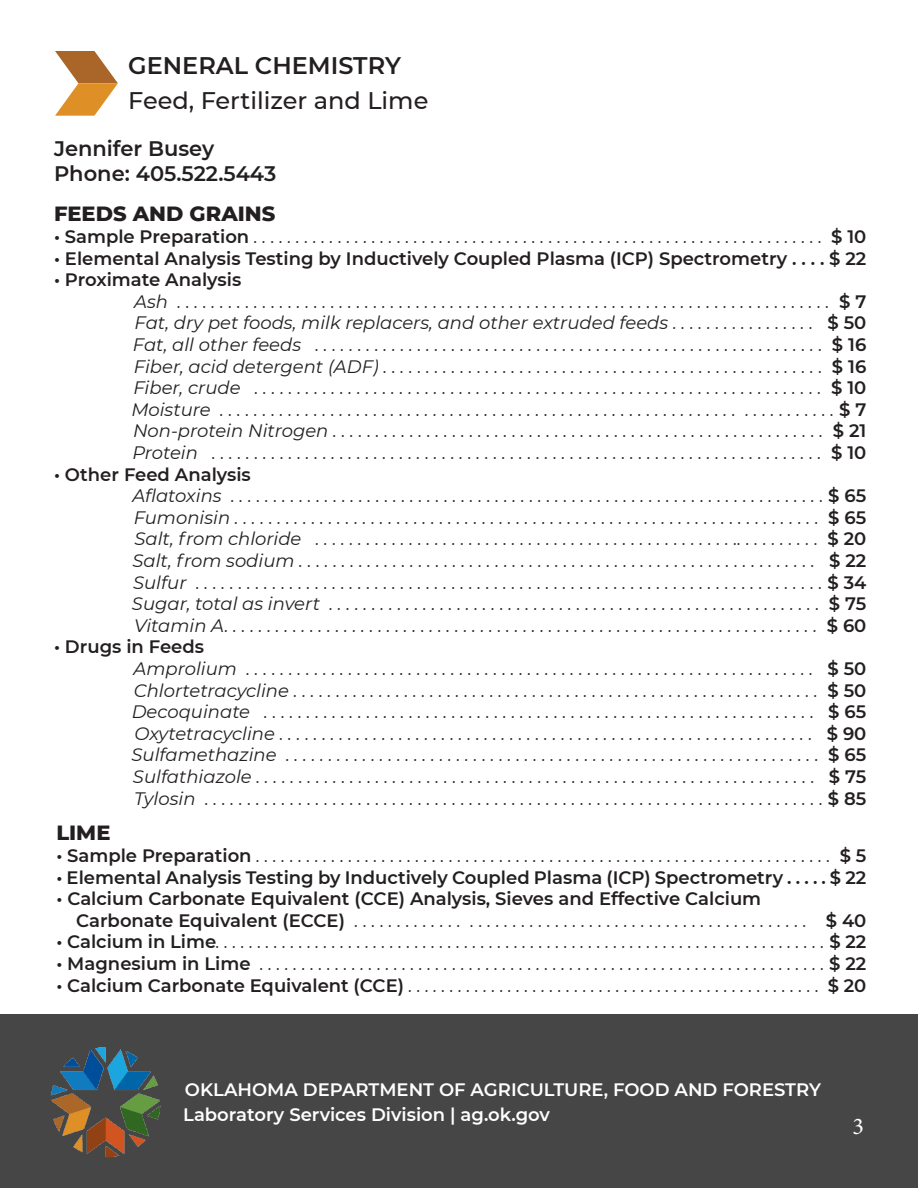
<style>
.page{position:relative;width:918px;height:1188px;background:#fff}
.page>*{position:absolute;margin:0;border:0;box-sizing:border-box;transform-origin:0 0}
.t1{font:500 24px/34.5px "Montserrat";color:#231f20}
.t2{font:24px "Minion Pro";color:#fff}
.t3{font:600 21px "Montserrat";color:#231f20}
.t4{font:800 21px "Montserrat";color:#231f20}
.t5{font:italic 18px "Montserrat";color:#231f20}
.t6{font:600 18px/21.6px "Montserrat";color:#231f20}
.t7{font:600 18px "Montserrat";color:#fff}
.s1{font-weight:600}
.s2{font-weight:600;font-style:normal}
.s3{font-weight:400;font-style:italic}
</style>
<div class="page">
<div style="left:0;top:1014px;width:918px;height:174px;background:#464646"></div>
<svg style="left:55px;top:51px;width:63px;height:65px"></svg>
<img style="left:51px;top:1047px;width:110px;height:110px">
<p class="t1" style="left:128px;top:48px;width:302px"><span class="s1">GENERAL CHEMISTRY<br></span>Feed, Fertilizer and Lime</p>
<p class="t3" style="left:54px;top:134px;width:162px">Jennifer Busey</p>
<p class="t3" style="left:54px;top:159px;width:224px">Phone: 405.522.5443</p>
<p class="t4" style="left:54px;top:199px;width:223px">FEEDS AND GRAINS</p>
<p class="t5" style="left:54px;top:224px;width:814px"><span class="s2">• Sample Preparation</span> . . . . . . . . . . . . . . . . . . . . . . . . . . . . . . . . . . . . . . . . . . . . . . . . . . . . . . . . . . . . . . . . . . . . <span class="s2">$ 10</span></p>
<p class="t6" style="left:54px;top:247px;width:814px">• Elemental Analysis Testing by Inductively Coupled Plasma (ICP) Spectrometry . . . . $ 22</p>
<p class="t6" style="left:54px;top:268px;width:189px">• Proximate Analysis</p>
<p class="t5" style="left:134px;top:289px;width:734px">Ash . . . . . . . . . . . . . . . . . . . . . . . . . . . . . . . . . . . . . . . . . . . . . . . . . . . . . . . . . . . . . . . . . . . . . . . . . . . . . <span class="s2">$ 7</span></p>
<p class="t5" style="left:135px;top:311px;width:733px">Fat, dry pet foods, milk replacers, and other extruded feeds . . . . . . . . . . . . . . . . . <span class="s2">$ 50</span></p>
<p class="t5" style="left:133px;top:332px;width:735px">Fat, all other feeds . . . . . . . . . . . . . . . . . . . . . . . . . . . . . . . . . . . . . . . . . . . . . . . . . . . . . . . . . . . . <span class="s2">$ 16</span></p>
<p class="t5" style="left:134px;top:354px;width:734px">Fiber, acid detergent (ADF) . . . . . . . . . . . . . . . . . . . . . . . . . . . . . . . . . . . . . . . . . . . . . . . . . . . . <span class="s2">$ 16</span></p>
<p class="t5" style="left:133px;top:375px;width:734px">Fiber, crude . . . . . . . . . . . . . . . . . . . . . . . . . . . . . . . . . . . . . . . . . . . . . . . . . . . . . . . . . . . . . . . . . . . <span class="s2">$ 10</span></p>
<p class="t5" style="left:131px;top:397px;width:737px">Moisture . . . . . . . . . . . . . . . . . . . . . . . . . . . . . . . . . . . . . . . . . . . . . . . . . . . . . . . . . . . . . . . . . . . . . . . . <span class="s2">$ 7</span></p>
<p class="t5" style="left:133px;top:419px;width:735px">Non-protein Nitrogen . . . . . . . . . . . . . . . . . . . . . . . . . . . . . . . . . . . . . . . . . . . . . . . . . . . . . . . . . . <span class="s2">$ 21</span></p>
<p class="t5" style="left:132px;top:440px;width:736px">Protein . . . . . . . . . . . . . . . . . . . . . . . . . . . . . . . . . . . . . . . . . . . . . . . . . . . . . . . . . . . . . . . . . . . . . . . . <span class="s2">$ 10</span></p>
<p class="t6" style="left:54px;top:463px;width:198px">• Other Feed Analysis</p>
<p class="t5" style="left:132px;top:483px;width:736px">Aflatoxins . . . . . . . . . . . . . . . . . . . . . . . . . . . . . . . . . . . . . . . . . . . . . . . . . . . . . . . . . . . . . . . . . . . . . . <span class="s2">$ 65</span></p>
<p class="t5" style="left:134px;top:505px;width:734px">Fumonisin . . . . . . . . . . . . . . . . . . . . . . . . . . . . . . . . . . . . . . . . . . . . . . . . . . . . . . . . . . . . . . . . . . . . . <span class="s2">$ 65</span></p>
<p class="t5" style="left:134px;top:527px;width:733px">Salt, from chloride . . . . . . . . . . . . . . . . . . . . . . . . . . . . . . . . . . . . . . . . . . . . . . . . . .. . . . . . . . . . <span class="s2">$ 20</span></p>
<p class="t5" style="left:132px;top:548px;width:735px">Salt, from sodium . . . . . . . . . . . . . . . . . . . . . . . . . . . . . . . . . . . . . . . . . . . . . . . . . . . . . . . . . . . . . <span class="s2">$ 22</span></p>
<p class="t5" style="left:133px;top:570px;width:735px">Sulfur . . . . . . . . . . . . . . . . . . . . . . . . . . . . . . . . . . . . . . . . . . . . . . . . . . . . . . . . . . . . . . . . . . . . . . . . . . <span class="s2">$ 34</span></p>
<p class="t5" style="left:132px;top:591px;width:736px">Sugar, total as invert . . . . . . . . . . . . . . . . . . . . . . . . . . . . . . . . . . . . . . . . . . . . . . . . . . . . . . . . . . <span class="s2">$ 75</span></p>
<p class="t5" style="left:134px;top:613px;width:734px">Vitamin A. . . . . . . . . . . . . . . . . . . . . . . . . . . . . . . . . . . . . . . . . . . . . . . . . . . . . . . . . . . . . . . . . . . . . . <span class="s2">$ 60</span></p>
<p class="t6" style="left:54px;top:635px;width:152px">• Drugs in Feeds</p>
<p class="t5" style="left:134px;top:656px;width:734px">Amprolium . . . . . . . . . . . . . . . . . . . . . . . . . . . . . . . . . . . . . . . . . . . . . . . . . . . . . . . . . . . . . . . . . . . <span class="s2">$ 50</span></p>
<p class="t5" style="left:134px;top:678px;width:734px">Chlortetracycline . . . . . . . . . . . . . . . . . . . . . . . . . . . . . . . . . . . . . . . . . . . . . . . . . . . . . . . . . . . . . . <span class="s2">$ 50</span></p>
<p class="t5" style="left:132px;top:699px;width:736px">Decoquinate . . . . . . . . . . . . . . . . . . . . . . . . . . . . . . . . . . . . . . . . . . . . . . . . . . . . . . . . . . . . . . . . . <span class="s2">$ 65</span></p>
<p class="t5" style="left:135px;top:721px;width:733px">Oxytetracycline . . . . . . . . . . . . . . . . . . . . . . . . . . . . . . . . . . . . . . . . . . . . . . . . . . . . . . . . . . . . . . . <span class="s2">$ 90</span></p>
<p class="t5" style="left:132px;top:743px;width:736px">Sulfamethazine . . . . . . . . . . . . . . . . . . . . . . . . . . . . . . . . . . . . . . . . . . . . . . . . . . . . . . . . . . . . . . . <span class="s2">$ 65</span></p>
<p class="t5" style="left:133px;top:764px;width:735px">Sulfathiazole . . . . . . . . . . . . . . . . . . . . . . . . . . . . . . . . . . . . . . . . . . . . . . . . . . . . . . . . . . . . . . . . . . <span class="s2">$ 75</span></p>
<p class="t5" style="left:134px;top:786px;width:734px">Tylosin . . . . . . . . . . . . . . . . . . . . . . . . . . . . . . . . . . . . . . . . . . . . . . . . . . . . . . . . . . . . . . . . . . . . . . . . . <span class="s2">$ 85</span></p>
<p class="t4" style="left:56px;top:818px;width:56px">LIME</p>
<p class="t5" style="left:56px;top:843px;width:811px"><span class="s2">• Sample Preparation</span> . . . . . . . . . . . . . . . . . . . . . . . . . . . . . . . . . . . . . . . . . . . . . . . . . . . . . . . . . . . . . . . . . . . . . <span class="s2">$ 5</span></p>
<p class="t6" style="left:56px;top:866px;width:812px">• Elemental Analysis Testing by Inductively Coupled Plasma (ICP) Spectrometry . . . . . $ 22</p>
<p class="t6" style="left:76px;top:887px;width:792px;text-indent:-20px">• Calcium Carbonate Equivalent (CCE) Analysis, Sieves and Effective Calcium<br>Carbonate Equivalent (ECCE) <span class="s3">. . . . . . . . . . . . . . . . . . . . . . . . . . . . . . . . . . . . . . . . . . . . . . . . . . . . .</span> $ 40</p>
<p class="t5" style="left:56px;top:930px;width:812px"><span class="s2">• Calcium in Lime</span>. . . . . . . . . . . . . . . . . . . . . . . . . . . . . . . . . . . . . . . . . . . . . . . . . . . . . . . . . . . . . . . . . . . . . . . . . . <span class="s2">$ 22</span></p>
<p class="t5" style="left:56px;top:951px;width:811px"><span class="s2">• Magnesium in Lime</span> . . . . . . . . . . . . . . . . . . . . . . . . . . . . . . . . . . . . . . . . . . . . . . . . . . . . . . . . . . . . . . . . . . . . <span class="s2">$ 22</span></p>
<p class="t5" style="left:56px;top:973px;width:812px"><span class="s2">• Calcium Carbonate Equivalent (CCE)</span> . . . . . . . . . . . . . . . . . . . . . . . . . . . . . . . . . . . . . . . . . . . . . . . . . . <span class="s2">$ 20</span></p>
<p class="t7" style="left:185px;top:1076px;width:638px">OKLAHOMA DEPARTMENT OF AGRICULTURE, FOOD AND FORESTRY</p>
<p class="t7" style="left:183px;top:1102px;width:368px">Laboratory Services Division | ag.ok.gov</p>
<p class="t2" style="left:852px;top:1110px;width:13px">3</p>
</div>
